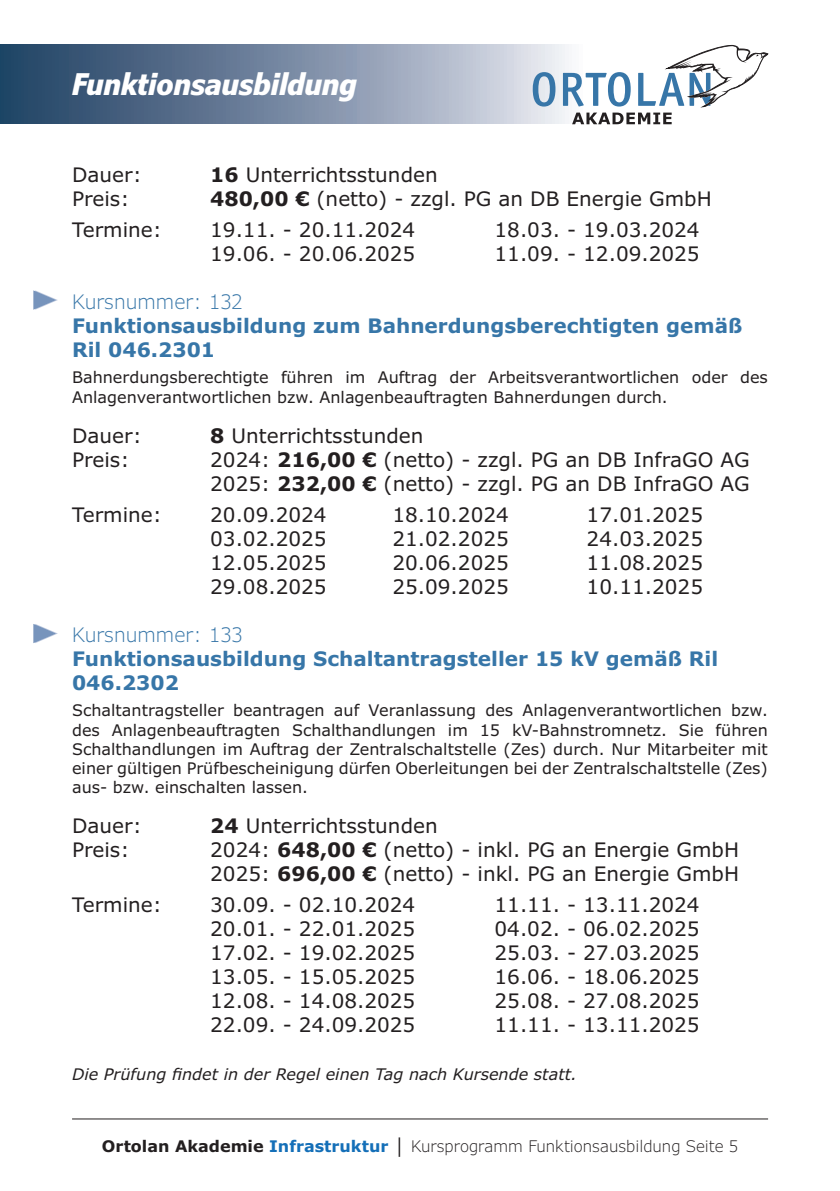
<style>
.page{position:relative;width:840px;height:1191px;background:#fff}
.page>*{position:absolute;margin:0;border:0;box-sizing:border-box;transform-origin:0 0}
.t1{font:italic 700 condensed 30px "Verdana Pro";color:#fff}
.Kursdetails{font:20px/24px "Verdana Pro";color:#231f20}
.Kursueberschrift{font:700 20px/24px "Verdana Pro";color:#3776a8}
.Kursbeschreibung{font:20px "Verdana Pro";color:#231f20}
.Kursnummerierung{font:300 20px "Verdana Pro";color:#3776a8}
.Kursdetails-2{font:300 20px "Verdana Pro";color:#3776a8}
.Kursbeschreibung-2{font:16px/19.2px "Verdana Pro";color:#231f20}
.t2{font:300 16px "Verdana Pro";color:#231f20}
.Kursdetails-3{font:italic 16px "Verdana Pro";color:#231f20}
.s1{font-weight:700}
.s2{font-weight:700;color:#146fb8}
</style>
<div class="page">
<svg style="left:0;top:44px;width:769px;height:80px;background:#7f90a7"></svg>
<svg style="left:571px;top:113px;width:100px;height:11px"></svg>
<svg style="left:532px;top:45px;width:235px;height:62px"></svg>
<hr style="left:72px;top:1118px;width:695px;height:1px;background:#231f20">
<svg style="left:33px;top:290px;width:25px;height:20px"></svg>
<svg style="left:33px;top:624px;width:25px;height:19px"></svg>
<h1 class="t1" style="left:72px;top:64px;width:286px">Funktionsausbildung</h1>
<p class="Kursbeschreibung" style="left:72px;top:162px;width:71px">Dauer:</p>
<p class="Kursbeschreibung" style="left:210px;top:162px;width:229px"><span class="s1">16</span> Unterrichtsstunden</p>
<p class="Kursdetails" style="left:72px;top:187px;width:59px">Preis:</p>
<p class="Kursdetails" style="left:210px;top:187px;width:502px"><span class="s1">480,00 €</span> (netto) - zzgl. PG an DB Energie GmbH</p>
<p class="Kursdetails" style="left:72px;top:218px;width:91px">Termine:</p>
<p class="Kursdetails" style="left:210px;top:218px;width:206px">19.11. - 20.11.2024</p>
<p class="Kursdetails" style="left:494px;top:218px;width:206px">18.03. - 19.03.2024</p>
<p class="Kursdetails" style="left:210px;top:242px;width:206px">19.06. - 20.06.2025</p>
<p class="Kursdetails" style="left:494px;top:242px;width:206px">11.09. - 12.09.2025</p>
<p class="Kursnummerierung" style="left:72px;top:289px;width:172px">Kursnummer: 132</p>
<p class="Kursueberschrift" style="left:72px;top:314px;width:671px">Funktionsausbildung zum Bahnerdungsberechtigten gemäß<br>Ril 046.2301</p>
<p class="Kursbeschreibung-2" style="left:72px;top:368px;width:697px">Bahnerdungsberechtigte führen im Auftrag der Arbeitsverantwortlichen oder des<br>Anlagenverantwortlichen bzw. Anlagenbeauftragten Bahnerdungen durch.</p>
<p class="Kursbeschreibung" style="left:72px;top:422px;width:71px">Dauer:</p>
<p class="Kursbeschreibung" style="left:210px;top:422px;width:215px"><span class="s1">8</span> Unterrichtsstunden</p>
<p class="Kursdetails" style="left:72px;top:447px;width:59px">Preis:</p>
<p class="Kursdetails" style="left:210px;top:447px;width:540px">2024: <span class="s1">216,00 €</span> (netto) - zzgl. PG an DB InfraGO AG<br>2025: <span class="s1">232,00 €</span> (netto) - zzgl. PG an DB InfraGO AG</p>
<p class="Kursdetails" style="left:72px;top:503px;width:91px">Termine:</p>
<p class="Kursdetails" style="left:210px;top:503px;width:118px">20.09.2024</p>
<p class="Kursdetails" style="left:392px;top:503px;width:118px">18.10.2024</p>
<p class="Kursdetails" style="left:586px;top:503px;width:118px">17.01.2025</p>
<p class="Kursdetails" style="left:210px;top:527px;width:118px">03.02.2025</p>
<p class="Kursdetails" style="left:392px;top:527px;width:118px">21.02.2025</p>
<p class="Kursdetails" style="left:586px;top:527px;width:118px">24.03.2025</p>
<p class="Kursdetails" style="left:210px;top:551px;width:118px">12.05.2025</p>
<p class="Kursdetails" style="left:392px;top:551px;width:118px">20.06.2025</p>
<p class="Kursdetails" style="left:586px;top:551px;width:118px">11.08.2025</p>
<p class="Kursdetails" style="left:210px;top:575px;width:118px">29.08.2025</p>
<p class="Kursdetails" style="left:392px;top:575px;width:118px">25.09.2025</p>
<p class="Kursdetails" style="left:586px;top:575px;width:118px">10.11.2025</p>
<p class="Kursdetails-2" style="left:72px;top:622px;width:172px">Kursnummer: 133</p>
<p class="Kursueberschrift" style="left:72px;top:647px;width:647px">Funktionsausbildung Schaltantragsteller 15 kV gemäß Ril<br>046.2302</p>
<p class="Kursbeschreibung-2" style="left:72px;top:701px;width:697px;text-align:justify">Schaltantragsteller beantragen auf Veranlassung des Anlagenverantwortlichen bzw. des Anlagenbeauftragten Schalthandlungen im 15 kV-Bahnstromnetz. Sie führen Schalthandlungen im Auftrag der Zentralschaltstelle (Zes) durch. Nur Mitarbeiter mit einer gültigen Prüfbescheinigung dürfen Oberleitungen bei der Zentralschaltstelle (Zes) aus- bzw. einschalten lassen.</p>
<p class="Kursbeschreibung" style="left:72px;top:813px;width:71px">Dauer:</p>
<p class="Kursbeschreibung" style="left:210px;top:813px;width:229px"><span class="s1">24</span> Unterrichtsstunden</p>
<p class="Kursdetails" style="left:72px;top:838px;width:59px">Preis:</p>
<p class="Kursdetails" style="left:210px;top:838px;width:530px">2024: <span class="s1">648,00 €</span> (netto) - inkl. PG an Energie GmbH</p>
<p class="Kursdetails" style="left:210px;top:862px;width:530px">2025: <span class="s1">696,00 €</span> (netto) - inkl. PG an Energie GmbH</p>
<p class="Kursdetails" style="left:72px;top:893px;width:91px">Termine:</p>
<p class="Kursdetails" style="left:210px;top:893px;width:206px">30.09. - 02.10.2024</p>
<p class="Kursdetails" style="left:494px;top:893px;width:206px">11.11. - 13.11.2024</p>
<p class="Kursdetails" style="left:210px;top:917px;width:206px">20.01. - 22.01.2025</p>
<p class="Kursdetails" style="left:494px;top:917px;width:206px">04.02. - 06.02.2025</p>
<p class="Kursdetails" style="left:210px;top:941px;width:206px">17.02. - 19.02.2025</p>
<p class="Kursdetails" style="left:494px;top:941px;width:206px">25.03. - 27.03.2025</p>
<p class="Kursdetails" style="left:210px;top:965px;width:206px">13.05. - 15.05.2025</p>
<p class="Kursdetails" style="left:494px;top:965px;width:206px">16.06. - 18.06.2025</p>
<p class="Kursdetails" style="left:210px;top:989px;width:206px">12.08. - 14.08.2025</p>
<p class="Kursdetails" style="left:494px;top:989px;width:206px">25.08. - 27.08.2025</p>
<p class="Kursdetails" style="left:210px;top:1013px;width:206px">22.09. - 24.09.2025</p>
<p class="Kursdetails" style="left:494px;top:1013px;width:206px">11.11. - 13.11.2025</p>
<p class="Kursdetails-3" style="left:72px;top:1064px;width:506px">Die Prüfung findet in der Regel einen Tag nach Kursende statt.</p>
<p class="t2" style="left:102px;top:1136px;width:637px"><span class="s1">Ortolan Akademie</span> <span class="s2">Infrastruktur</span> │ Kursprogramm Funktionsausbildung Seite 5</p>
</div>
